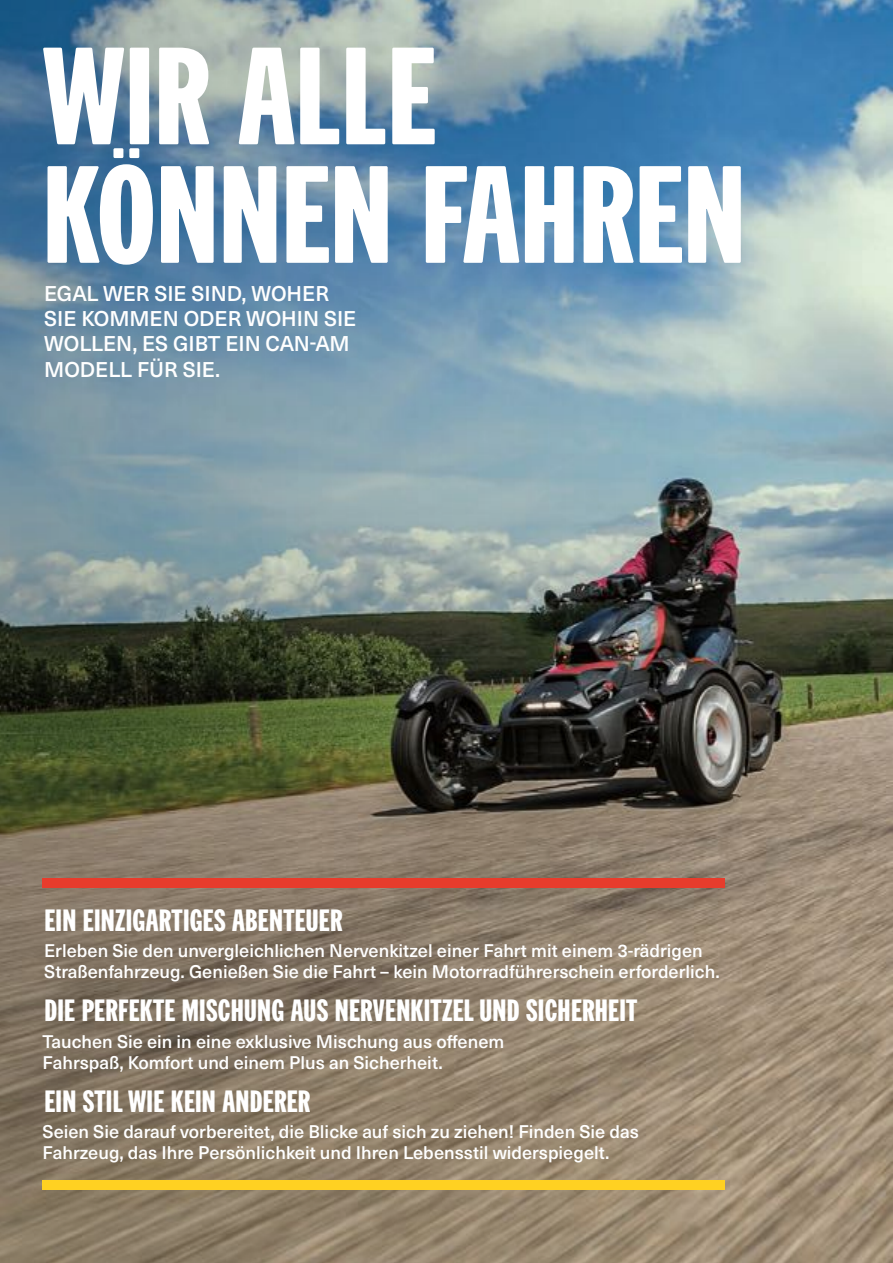
<style>
.page{position:relative;width:893px;height:1263px;background:#fff}
.page>*{position:absolute;margin:0;border:0;box-sizing:border-box;transform-origin:0 0}
.t1{font:700 134.55px/118.5px "Can Am Gothic";color:#fff}
.t2{font:700 30px "Can Am Gothic";letter-spacing:.01em;color:#fff}
.t3{font:500 21px/25.2px "Neue Haas Unica W1 G";color:#fff}
.t4{font:500 18px/21.6px "Neue Haas Unica W1 G";color:#fff}
</style>
<div class="page">
<img style="left:0;top:0;width:893px;height:1263px">
<div style="left:43px;top:1180px;width:682px;height:9px;background:#ffd122"></div>
<div style="left:43px;top:878px;width:682px;height:10px;background:#e73c2c"></div>
<h1 class="t1" style="left:43px;top:32px;width:705px">WIR ALLE<br>KÖNNEN FAHREN</h1>
<p class="t3" style="left:44px;top:280px;width:314px">EGAL WER SIE SIND, WOHER<br>SIE KOMMEN ODER WOHIN SIE<br>WOLLEN, ES GIBT EIN CAN-AM<br>MODELL FÜR SIE.</p>
<h2 class="t2" style="left:44px;top:900px;width:300px">EIN EINZIGARTIGES ABENTEUER</h2>
<p class="t4" style="left:44px;top:938px;width:677px">Erleben Sie den unvergleichlichen Nervenkitzel einer Fahrt mit einem 3-rädrigen<br>Straßenfahrzeug. Genießen Sie die Fahrt – kein Motorradführerschein erforderlich.</p>
<h2 class="t2" style="left:44px;top:990px;width:595px">DIE PERFEKTE MISCHUNG AUS NERVENKITZEL UND SICHERHEIT</h2>
<p class="t4" style="left:43px;top:1029px;width:463px">Tauchen Sie ein in eine exklusive Mischung aus offenem<br>Fahrspaß, Komfort und einem Plus an Sicherheit.</p>
<h2 class="t2" style="left:44px;top:1081px;width:267px">EIN STIL WIE KEIN ANDERER</h2>
<p class="t4" style="left:43px;top:1119px;width:598px">Seien Sie darauf vorbereitet, die Blicke auf sich zu ziehen! Finden Sie das<br>Fahrzeug, das Ihre Persönlichkeit und Ihren Lebensstil widerspiegelt.</p>
</div>
